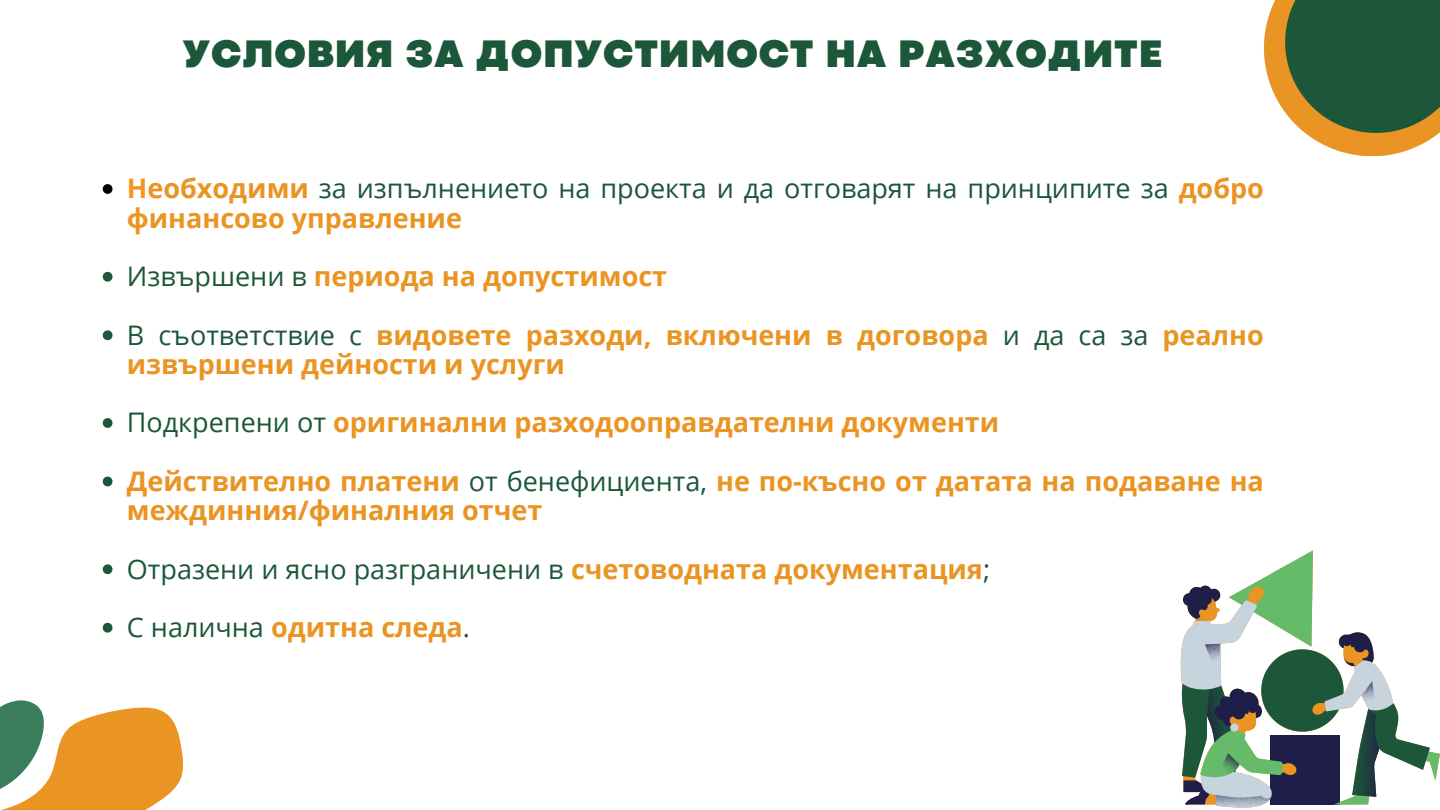
<style>
.page{position:relative;width:1440px;height:810px;background:#fff}
.page>*{position:absolute;margin:0;border:0;box-sizing:border-box;transform-origin:0 0}
.t1{font:900 40px "Codec Pro";letter-spacing:.035em;color:#1c5739}
.t2{font:700 27px/29.2px "Open Sans";color:#ea9423}
.t3{font:27px/29.2px "Open Sans";color:#1c5739}
.s1{font-weight:700;color:#f7941d}
.s2{font-weight:700;color:#ea9423}
.s3{font-weight:400;color:#1c5739}
</style>
<div class="page">
<svg style="left:103px;top:184px;width:9px;height:10px"></svg>
<svg style="left:103px;top:272px;width:9px;height:10px"></svg>
<svg style="left:103px;top:330px;width:9px;height:10px"></svg>
<svg style="left:103px;top:418px;width:9px;height:10px"></svg>
<svg style="left:103px;top:477px;width:9px;height:9px"></svg>
<svg style="left:103px;top:564px;width:9px;height:10px"></svg>
<svg style="left:103px;top:623px;width:9px;height:10px"></svg>
<svg style="left:1180px;top:551px;width:260px;height:257px"></svg>
<svg style="left:1264px;top:0;width:176px;height:156px;background:#64784b"></svg>
<svg style="left:0;top:700px;width:184px;height:110px"></svg>
<p class="t1" style="left:183px;top:40px;width:981px">УСЛОВИЯ ЗА ДОПУСТИМОСТ НА РАЗХОДИТЕ</p>
<p class="t3" style="left:127px;top:173px;width:1139px"><span class="s1">Н</span><span class="s2">еобходими</span> за изпълнението на проекта и да отговарят на принципите за <span class="s2">добро финансово управление</span></p>
<p class="t2" style="left:127px;top:261px;width:542px"><span class="s3">Извършени в</span> периода на допустимост</p>
<h1 class="t2" style="left:127px;top:320px;width:1139px"><span class="s3">В съответствие с</span> видовете разходи, включени в договора <span class="s3">и да са за</span> реално извършени дейности и услуги</h1>
<p class="t2" style="left:127px;top:407px;width:874px"><span class="s3">Подкрепени от</span> оригинални разходооправдателни документи</p>
<p class="t2" style="left:127px;top:466px;width:1139px">Действително платени <span class="s3">от бенефициента,</span> не по-късно от датата на подаване на междинния/финалния отчет</p>
<p class="t3" style="left:127px;top:554px;width:865px">Отразени и ясно разграничени в <span class="s2">счетоводната документация</span>;</p>
<p class="t2" style="left:127px;top:612px;width:345px"><span class="s3">С налична</span> одитна следа<span class="s3">.</span></p>
</div>
